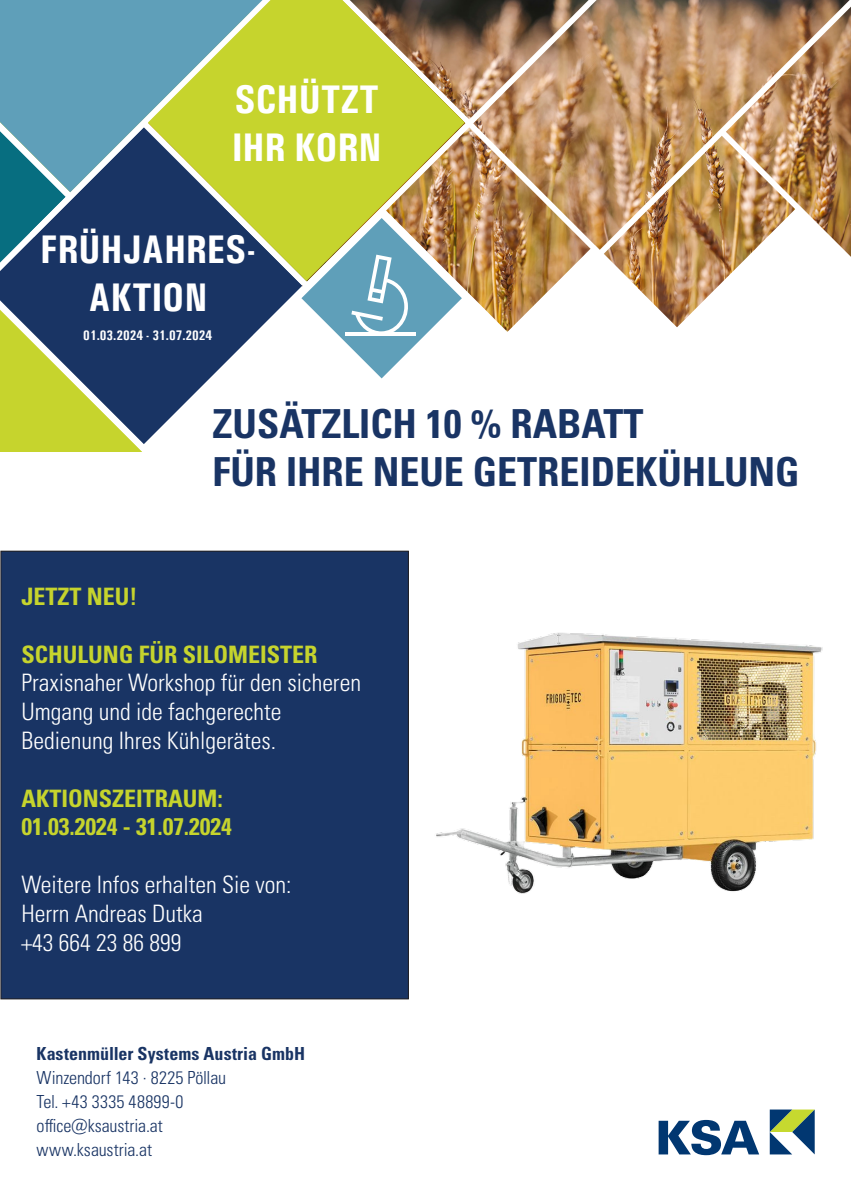
<style>
.page{position:relative;width:851px;height:1191px;background:#fff}
.page>*{position:absolute;margin:0;border:0;box-sizing:border-box;transform-origin:0 0}
.t1{font:700 condensed 40px/48px "Univers LT Std";color:#193464}
.t2{font:700 condensed 40px/48px "Univers";color:#fff;text-align:center}
.t3{font:300 condensed 24px/28.8px "Univers LT Pro";color:#fff}
.t4{font:700 condensed 24px/28.8px "Univers LT Pro";color:#c6d42d}
.Adressblock{font:300 condensed 18px "Univers LT Pro";color:#193464}
.Adressblock-2{font:700 condensed 18px "Univers LT Pro";color:#193464}
.t5{font:700 condensed 14px "Univers";color:#fff}
</style>
<div class="page">
<svg style="left:0;top:237px;width:223px;height:187px;background:#304873"></svg>
<svg style="left:626px;top:276px;width:92px;height:51px"></svg>
<img style="left:596px;top:0;width:254px;height:276px">
<img style="left:465px;top:0;width:131px;height:332px">
<img style="left:718px;top:128px;width:132px;height:137px">
<div style="left:70px;top:192px;width:78px;height:45px;background:#193464"></div>
<svg style="left:0;top:192px;width:70px;height:70px;background:#2b6984"></svg>
<svg style="left:0;top:310px;width:164px;height:142px;background:#728654"></svg>
<svg style="left:148px;top:0;width:317px;height:281px;background:#a6ac43"></svg>
<svg style="left:0;top:0;width:262px;height:192px;background:#76a591"></svg>
<img style="left:436px;top:633px;width:387px;height:261px">
<svg style="left:223px;top:202px;width:267px;height:176px"></svg>
<svg style="left:658px;top:1120px;width:101px;height:35px"></svg>
<svg style="left:769px;top:1109px;width:45px;height:45px"></svg>
<div style="left:1px;top:551px;width:407px;height:448px;background:#193464"></div>
<p class="t2" style="left:232px;top:75px;width:150px;text-align:left">SCHÜTZT<br>IHR KORN</p>
<p class="t2" style="left:40px;top:225px;width:217px">FRÜHJAHRES-<br>AKTION</p>
<p class="t5" style="left:83px;top:327px;width:130px">01.03.2024 - 31.07.2024</p>
<p class="t1" style="left:212px;top:400px;width:588px">ZUSÄTZLICH 10 % RABATT<br>FÜR IHRE NEUE GETREIDEKÜHLUNG</p>
<p class="t4" style="left:21px;top:581px;width:117px">JETZT NEU!</p>
<p class="t4" style="left:21px;top:639px;width:298px">SCHULUNG FÜR SILOMEISTER</p>
<p class="t3" style="left:21px;top:667px;width:341px">Praxisnaher Workshop für den sicheren<br>Umgang und ide fachgerechte<br>Bedienung Ihres Kühlgerätes.</p>
<p class="t4" style="left:21px;top:783px;width:212px">AKTIONSZEITRAUM:<br>01.03.2024 - 31.07.2024</p>
<p class="t3" style="left:21px;top:869px;width:272px">Weitere Infos erhalten Sie von:</p>
<p class="t3" style="left:21px;top:897px;width:183px">Herrn Andreas Dutka</p>
<p class="t3" style="left:21px;top:926px;width:161px">+43 664 23 86 899</p>
<p class="Adressblock-2" style="left:37px;top:1042px;width:270px">Kastenmüller Systems Austria GmbH</p>
<p class="Adressblock" style="left:37px;top:1065px;width:191px">Winzendorf 143 · 8225 Pöllau</p>
<p class="Adressblock" style="left:37px;top:1089px;width:148px">Tel. +43 3335 48899-0</p>
<p class="Adressblock" style="left:37px;top:1113px;width:128px">office@ksaustria.at</p>
<p class="Adressblock" style="left:37px;top:1137px;width:117px">www.ksaustria.at</p>
</div>
